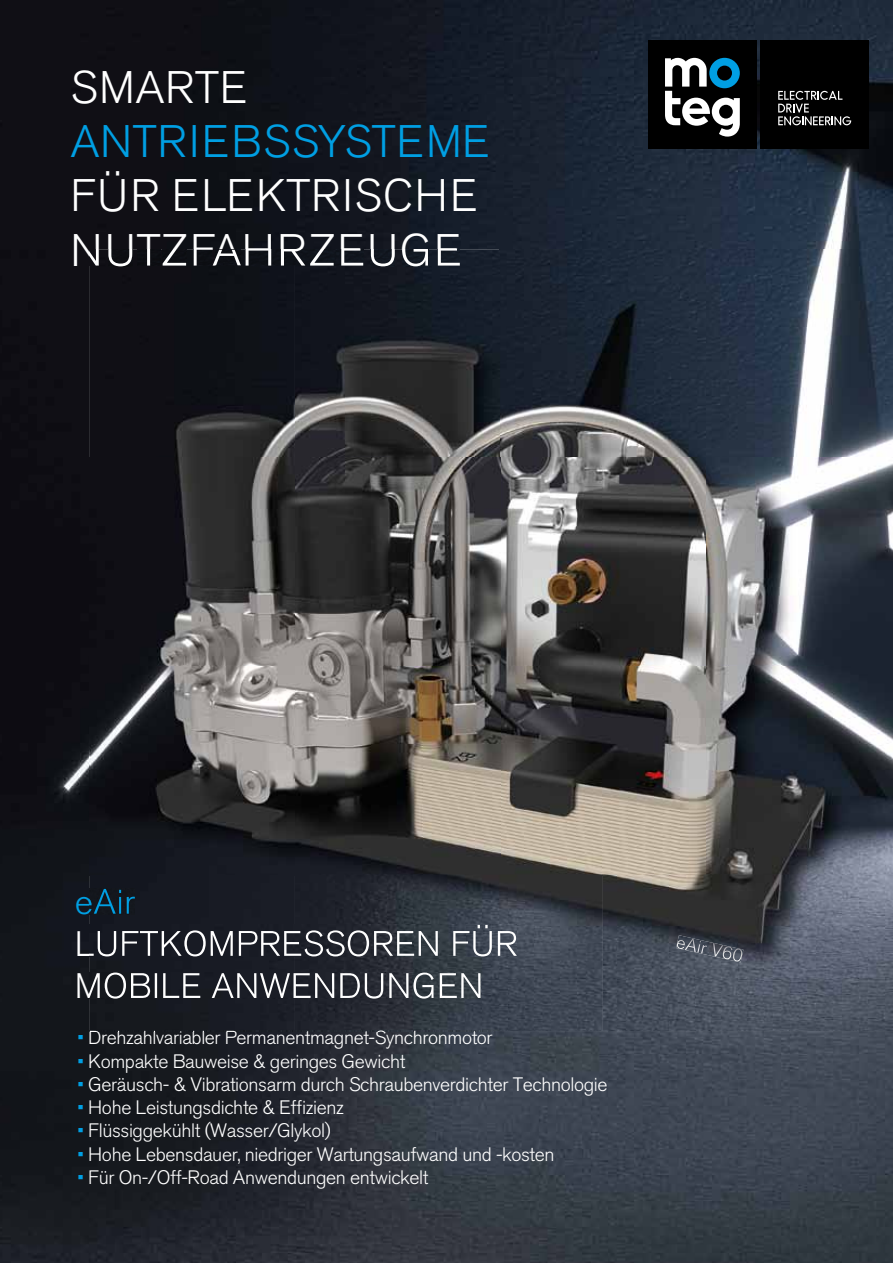
<style>
.page{position:relative;width:893px;height:1263px;background:#fff}
.page>*{position:absolute;margin:0;border:0;box-sizing:border-box;transform-origin:0 0}
.t1{font:300 45.3px/54.3px "Akzidenz Grotesk BQ";letter-spacing:.03em;color:#fff}
.t2{font:300 45.3px "Akzidenz Grotesk BQ";letter-spacing:.01em;color:#009fe3}
.t3{font:300 19.35px "Akzidenz Grotesk BQ";letter-spacing:-.02em;color:#fff}
.s1{color:#009fe3}
</style>
<div class="page">
<img style="left:0;top:0;width:893px;height:1263px">
<div style="left:760px;top:40px;width:109px;height:109px;background:#000"></div>
<svg style="left:778px;top:91px;width:73px;height:34px"></svg>
<div style="left:648px;top:40px;width:109px;height:109px;background:#000"></div>
<svg style="left:665px;top:58px;width:75px;height:79px"></svg>
<img style="left:90px;top:250px;width:803px;height:781px">
<img style="left:90px;top:250px;width:9px;height:16px">
<img style="left:108px;top:250px;width:24px;height:16px">
<img style="left:137px;top:250px;width:23px;height:16px">
<img style="left:163px;top:250px;width:23px;height:16px">
<img style="left:194px;top:250px;width:19px;height:16px">
<img style="left:215px;top:250px;width:26px;height:16px">
<svg style="left:213px;top:250px;width:2px;height:16px"></svg>
<img style="left:246px;top:250px;width:117px;height:16px">
<img style="left:371px;top:250px;width:24px;height:16px">
<img style="left:402px;top:250px;width:26px;height:16px">
<img style="left:438px;top:250px;width:22px;height:16px">
<img style="left:90px;top:889px;width:45px;height:25px">
<img style="left:90px;top:925px;width:427px;height:31px">
<img style="left:90px;top:972px;width:390px;height:26px">
<img style="left:90px;top:1030px;width:403px;height:1px">
<img style="left:676px;top:935px;width:67px;height:27px">
<h1 class="t1" style="left:70px;top:61px;width:178px">SMARTE</h1>
<h1 class="t2" style="left:70px;top:116px;width:421px">ANTRIEBSSYSTEME</h1>
<h1 class="t1" style="left:70px;top:169px;width:409px">FÜR ELEKTRISCHE<br>NUTZFAHRZEUGE</h1>
<p class="t3" style="left:78px;top:1027px;width:417px"><span class="s1">•</span> Drehzahlvariabler Permanentmagnet-Synchronmotor</p>
<p class="t3" style="left:78px;top:1050px;width:329px"><span class="s1">•</span> Kompakte Bauweise &amp; geringes Gewicht</p>
<p class="t3" style="left:78px;top:1073px;width:531px"><span class="s1">•</span> Geräusch- &amp; Vibrationsarm durch Schraubenverdichter Technologie</p>
<p class="t3" style="left:78px;top:1096px;width:268px"><span class="s1">•</span> Hohe Leistungsdichte &amp; Effizienz</p>
<p class="t3" style="left:78px;top:1120px;width:255px"><span class="s1">•</span> Flüssiggekühlt (Wasser/Glykol)</p>
<p class="t3" style="left:78px;top:1143px;width:479px"><span class="s1">•</span> Hohe Lebensdauer, niedriger Wartungsaufwand und -kosten</p>
<p class="t3" style="left:78px;top:1166px;width:352px"><span class="s1">•</span> Für On-/Off-Road Anwendungen entwickelt</p>
</div>
